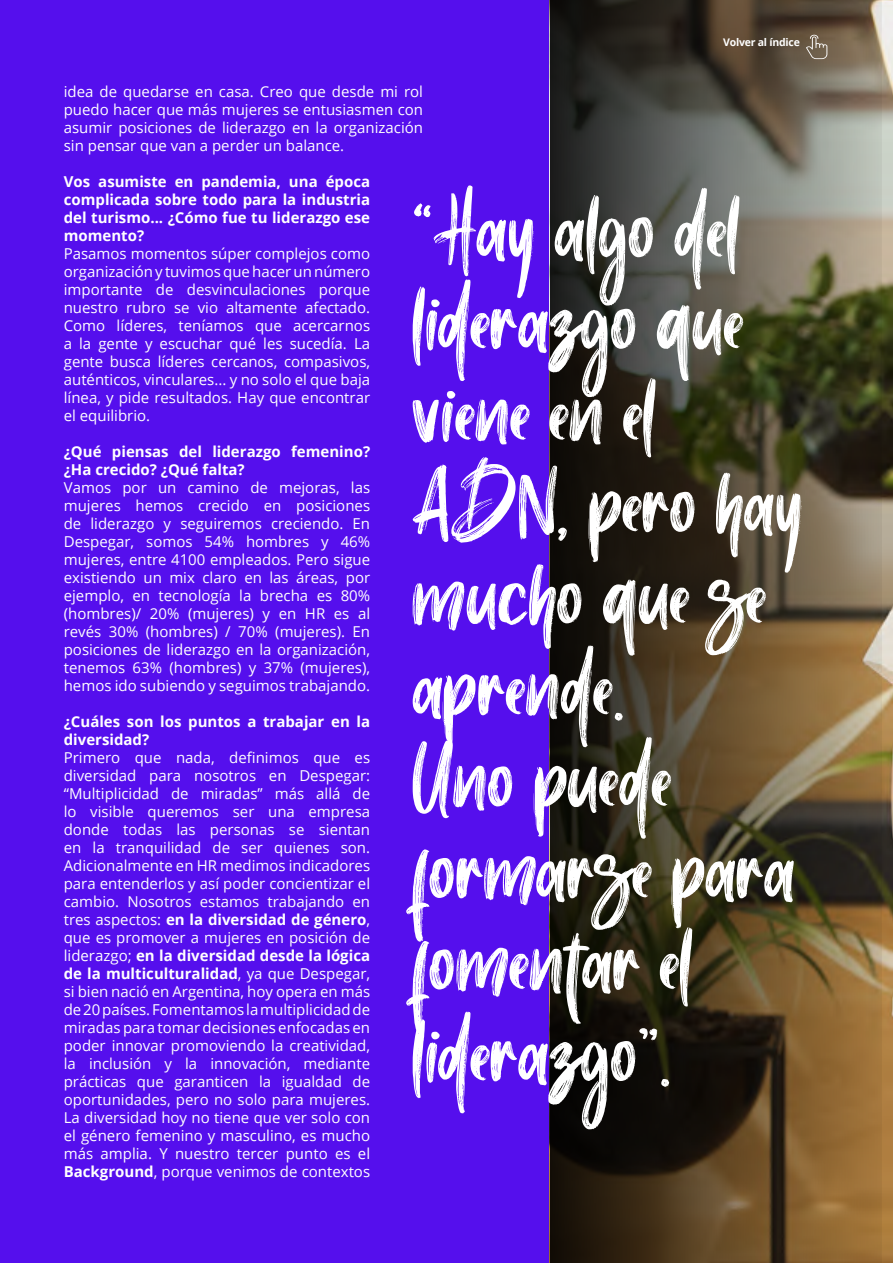
<style>
.page{position:relative;width:893px;height:1263px;background:#fff}
.page>*{position:absolute;margin:0;border:0;box-sizing:border-box;transform-origin:0 0}
.t1{font:55.5px/91.5px "Chollistio";color:#fff}
.t2{font:15px/18px "Open Sans";color:#fff;text-align:justify}
.t3{font:700 15px/18px "Open Sans";color:#fff}
.t4{font:700 10.5px "Open Sans";letter-spacing:-.02em;color:#fff}
.s1{font-weight:700}
</style>
<div class="page">
<div style="left:0;top:0;width:709px;height:1263px;background:#550fed"></div>
<img style="left:881px;top:0;width:12px;height:1263px">
<svg style="left:550px;top:0;width:331px;height:1263px;background:#4b412d"></svg>
<svg style="left:806px;top:35px;width:21px;height:24px"></svg>
<p class="t4" style="left:723px;top:35px;width:78px">Volver al índice</p>
<p class="t2" style="left:64px;top:82px;width:361px">idea de quedarse en casa. Creo que desde mi rol puedo hacer que más mujeres se entusiasmen con asumir posiciones de liderazgo en la organización sin pensar que van a perder un balance.</p>
<p class="t3" style="left:64px;top:172px;width:308px;text-align:justify">Vos asumiste en pandemia, una época complicada sobre todo para la industria del turismo... ¿Cómo fue tu liderazgo ese momento?</p>
<p class="t2" style="left:64px;top:244px;width:308px">Pasamos momentos súper complejos como organización y tuvimos que hacer un número importante de desvinculaciones porque nuestro rubro se vio altamente afectado.<br>Como líderes, teníamos que acercarnos a la gente y escuchar qué les sucedía. La gente busca líderes cercanos, compasivos, auténticos, vinculares... y no solo el que baja línea, y pide resultados. Hay que encontrar el equilibrio.</p>
<p class="t3" style="left:64px;top:442px;width:308px">¿Qué piensas del liderazgo femenino? ¿Ha crecido? ¿Qué falta?</p>
<p class="t2" style="left:64px;top:478px;width:308px">Vamos por un camino de mejoras, las mujeres hemos crecido en posiciones de liderazgo y seguiremos creciendo. En Despegar, somos 54% hombres y 46% mujeres, entre 4100 empleados. Pero sigue existiendo un mix claro en las áreas, por ejemplo, en tecnología la brecha es 80% (hombres)/ 20% (mujeres) y en HR es al revés 30% (hombres) / 70% (mujeres). En posiciones de liderazgo en la organización, tenemos 63% (hombres) y 37% (mujeres), hemos ido subiendo y seguimos trabajando.</p>
<p class="t3" style="left:64px;top:712px;width:308px">¿Cuáles son los puntos a trabajar en la diversidad?</p>
<p class="t2" style="left:64px;top:748px;width:308px">Primero que nada, definimos que es diversidad para nosotros en Despegar: “Multiplicidad de miradas” más allá de lo visible queremos ser una empresa donde todas las personas se sientan en la tranquilidad de ser quienes son.<br>Adicionalmente en HR medimos indicadores para entenderlos y así poder concientizar el cambio. Nosotros estamos trabajando en tres aspectos: <span class="s1">en la diversidad de género</span>, que es promover a mujeres en posición de liderazgo; <span class="s1">en la diversidad desde la lógica de la multiculturalidad</span>, ya que Despegar, si bien nació en Argentina, hoy opera en más de 20 países. Fomentamos la multiplicidad de miradas para tomar decisiones enfocadas en poder innovar promoviendo la creatividad, la inclusión y la innovación, mediante prácticas que garanticen la igualdad de oportunidades, pero no solo para mujeres.<br>La diversidad hoy no tiene que ver solo con el género femenino y masculino, es mucho más amplia. Y nuestro tercer punto es el <span class="s1">Background</span>, porque venimos de contextos</p>
<h1 class="t1" style="left:413px;top:194px;width:392px">“Hay algo del liderazgo que viene en el<br>ADN, pero hay mucho que se aprende.<br>Uno puede formarse para fomentar el liderazgo”.</h1>
</div>
